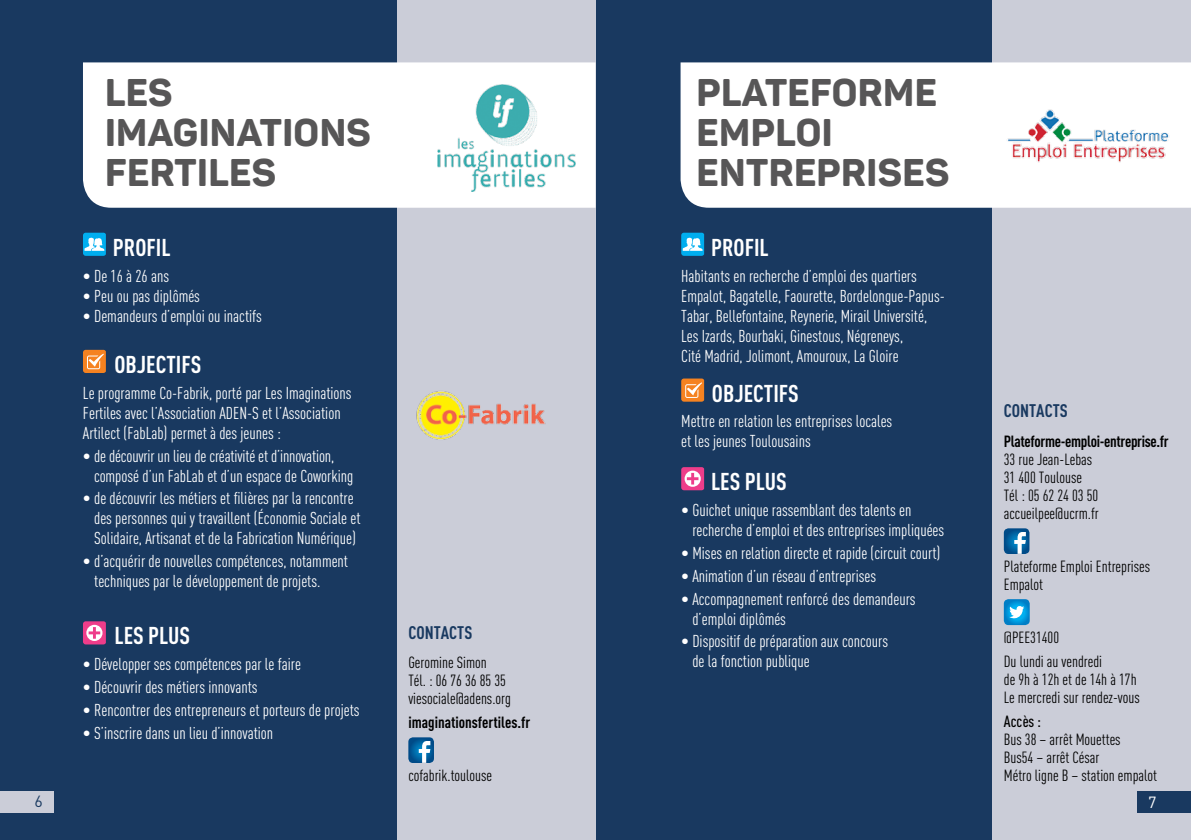
<style>
.page{position:relative;width:1191px;height:840px;background:#fff}
.page>*{position:absolute;margin:0;border:0;box-sizing:border-box;transform-origin:0 0}
.t1{font:800 38px/40px "Panton";letter-spacing:.01em;color:#575657}
.t2{font:700 24px "DIN Cond";color:#fff}
.t3{font:700 18px "DIN Cond";color:#193960}
.t4{font:17px/20px "DIN Cond";color:#fff}
.t5{font:16px/18px "DIN Cond";color:#000}
.t6{font:700 16px "DIN Cond";letter-spacing:-.02em;color:#000}
.t7{font:700 16px "DIN Cond";color:#000}
.t8{font:500 16px "DIN Cond";color:#000}
.t9{font:16px "DIN";color:#193960}
.t10{font:16px "DIN";color:#fff}
</style>
<div class="page">
<div style="left:992px;top:0;width:199px;height:839px;background:#cbcdd8"></div>
<div style="left:595px;top:0;width:397px;height:839px;background:#193960"></div>
<div style="left:0;top:0;width:397px;height:839px;background:#193960"></div>
<svg style="left:681px;top:232px;width:23px;height:24px"></svg>
<svg style="left:681px;top:378px;width:23px;height:23px"></svg>
<svg style="left:681px;top:467px;width:23px;height:23px"></svg>
<svg style="left:83px;top:232px;width:23px;height:24px"></svg>
<svg style="left:83px;top:349px;width:23px;height:24px"></svg>
<svg style="left:83px;top:621px;width:23px;height:23px"></svg>
<div style="left:397px;top:0;width:198px;height:839px;background:#cbcdd8"></div>
<svg style="left:408px;top:737px;width:26px;height:25px"></svg>
<svg style="left:1003px;top:528px;width:26px;height:25px"></svg>
<svg style="left:1003px;top:599px;width:26px;height:25px"></svg>
<div style="left:680px;top:62px;width:511px;height:145px;background:#fff"></div>
<div style="left:83px;top:62px;width:512px;height:145px;background:#fff"></div>
<img style="left:1003px;top:107px;width:169px;height:56px">
<img style="left:437px;top:78px;width:138px;height:113px">
<img style="left:416px;top:391px;width:130px;height:49px">
<div style="left:1137px;top:790px;width:54px;height:22px;background:#193960"></div>
<div style="left:0;top:790px;width:53px;height:22px;background:#cbcdd8"></div>
<h1 class="t1" style="left:105px;top:72px;width:113px">LES<br>IMAGINATI</h1>
<h1 class="t1" style="left:294px;top:112px;width:51px">ONS</h1>
<h1 class="t1" style="left:105px;top:152px;width:44px">FERTILES</h1>
<h2 class="t2" style="left:113px;top:232px;width:59px">Profil</h2>
<p class="t4" style="left:83px;top:265px;width:88px">• De 16 à 26 ans</p>
<p class="t4" style="left:83px;top:285px;width:118px">• Peu ou pas diplômés</p>
<p class="t4" style="left:83px;top:305px;width:180px">• Demandeurs d’emploi ou inactifs</p>
<h2 class="t2" style="left:114px;top:349px;width:88px">Objectifs</h2>
<p class="t4" style="left:83px;top:382px;width:270px">Le programme Co-Fabrik, porté par Les Imaginations<br>Fertiles avec l’Association ADEN-S et l’Association<br>Artilect (FabLab) permet à des jeunes :</p>
<p class="t4" style="left:94px;top:445px;width:261px;text-indent:-11px">• de découvrir un lieu de créativité et d’innovation, composé d’un FabLab et d’un espace de Coworking</p>
<p class="t4" style="left:94px;top:488px;width:268px;text-indent:-11px">• de découvrir les métiers et filières par la rencontre des personnes qui y travaillent (Économie Sociale et<br>Solidaire, Artisanat et de la Fabrication Numérique)</p>
<p class="t4" style="left:94px;top:551px;width:255px;text-indent:-11px">• d’acquérir de nouvelles compétences, notamment techniques par le développement de projets.</p>
<h2 class="t2" style="left:114px;top:621px;width:77px">Les plus</h2>
<p class="t4" style="left:83px;top:653px;width:219px">• Développer ses compétences par le faire</p>
<p class="t4" style="left:83px;top:676px;width:176px">• Découvrir des métiers innovants</p>
<p class="t4" style="left:83px;top:699px;width:278px">• Rencontrer des entrepreneurs et porteurs de projets</p>
<p class="t4" style="left:83px;top:722px;width:192px">• S’inscrire dans un lieu d’innovation</p>
<p class="t3" style="left:408px;top:621px;width:64px">ContactS</p>
<p class="t5" style="left:408px;top:653px;width:104px">Geromine Simon<br>Tél. : 06 76 36 85 35 viesociale@adens.org</p>
<p class="t7" style="left:408px;top:712px;width:123px">imaginationsfertiles.fr</p>
<p class="t5" style="left:408px;top:765px;width:85px">cofabrik.toulouse</p>
<h1 class="t1" style="left:696px;top:72px;width:47px">PLATE</h1>
<h1 class="t1" style="left:810px;top:72px;width:74px">FORME</h1>
<h1 class="t1" style="left:696px;top:112px;width:49px">EMPL</h1>
<h1 class="t1" style="left:795px;top:112px;width:34px">OI</h1>
<h1 class="t1" style="left:696px;top:152px;width:47px">ENTREPRISE</h1>
<h1 class="t1" style="left:925px;top:152px;width:26px">S</h1>
<h2 class="t2" style="left:711px;top:232px;width:59px">Profil</h2>
<p class="t4" style="left:681px;top:265px;width:265px">Habitants en recherche d’emploi des quartiers Empalot, Bagatelle, Faourette, Bordelongue-Papus-Tabar, Bellefontaine, Reynerie, Mirail Université, Les Izards, Bourbaki, Ginestous, Négreneys,<br>Cité Madrid, Jolimont, Amouroux, La Gloire</p>
<h2 class="t2" style="left:712px;top:378px;width:88px">Objectifs</h2>
<p class="t4" style="left:681px;top:411px;width:213px">Mettre en relation les entreprises locales et les jeunes Toulousains</p>
<h2 class="t2" style="left:711px;top:467px;width:77px">Les plus</h2>
<p class="t4" style="left:692px;top:499px;width:253px;text-indent:-11px">• Guichet unique rassemblant des talents en recherche d’emploi et des entreprises impliquées</p>
<p class="t4" style="left:681px;top:542px;width:261px">• Mises en relation directe et rapide (circuit court)</p>
<p class="t4" style="left:681px;top:565px;width:196px">• Animation d’un réseau d’entreprises</p>
<p class="t4" style="left:692px;top:588px;width:225px;text-indent:-11px">• Accompagnement renforcé des demandeurs d’emploi diplômés</p>
<p class="t4" style="left:692px;top:631px;width:197px;text-indent:-11px">• Dispositif de préparation aux concours de la fonction publique</p>
<p class="t3" style="left:1003px;top:400px;width:64px">ContactS</p>
<p class="t6" style="left:1003px;top:431px;width:166px">Plateforme-emploi-entreprise.fr</p>
<p class="t5" style="left:1003px;top:450px;width:96px">33 rue Jean-Lebas<br>31 400 Toulouse<br>Tél : 05 62 24 03 50 accueilpee@ucrm.fr</p>
<p class="t5" style="left:1003px;top:557px;width:148px">Plateforme Emploi Entreprises<br>Empalot</p>
<p class="t5" style="left:1003px;top:625px;width:100px;line-height:23.6px">@PEE31400<br>Du lundi au vendredi</p>
<p class="t5" style="left:1003px;top:669px;width:137px">de 9h à 12h et de 14h à 17h<br>Le mercredi sur rendez-vous</p>
<p class="t8" style="left:1003px;top:711px;width:39px">Accès :</p>
<p class="t5" style="left:1003px;top:729px;width:155px">Bus 38 – arrêt Mouettes<br>Bus54 – arrêt César<br>Métro ligne B – station empalot</p>
<p class="t9" style="left:35px;top:790px;width:10px">6</p>
<p class="t10" style="left:1148px;top:792px;width:10px">7</p>
</div>
